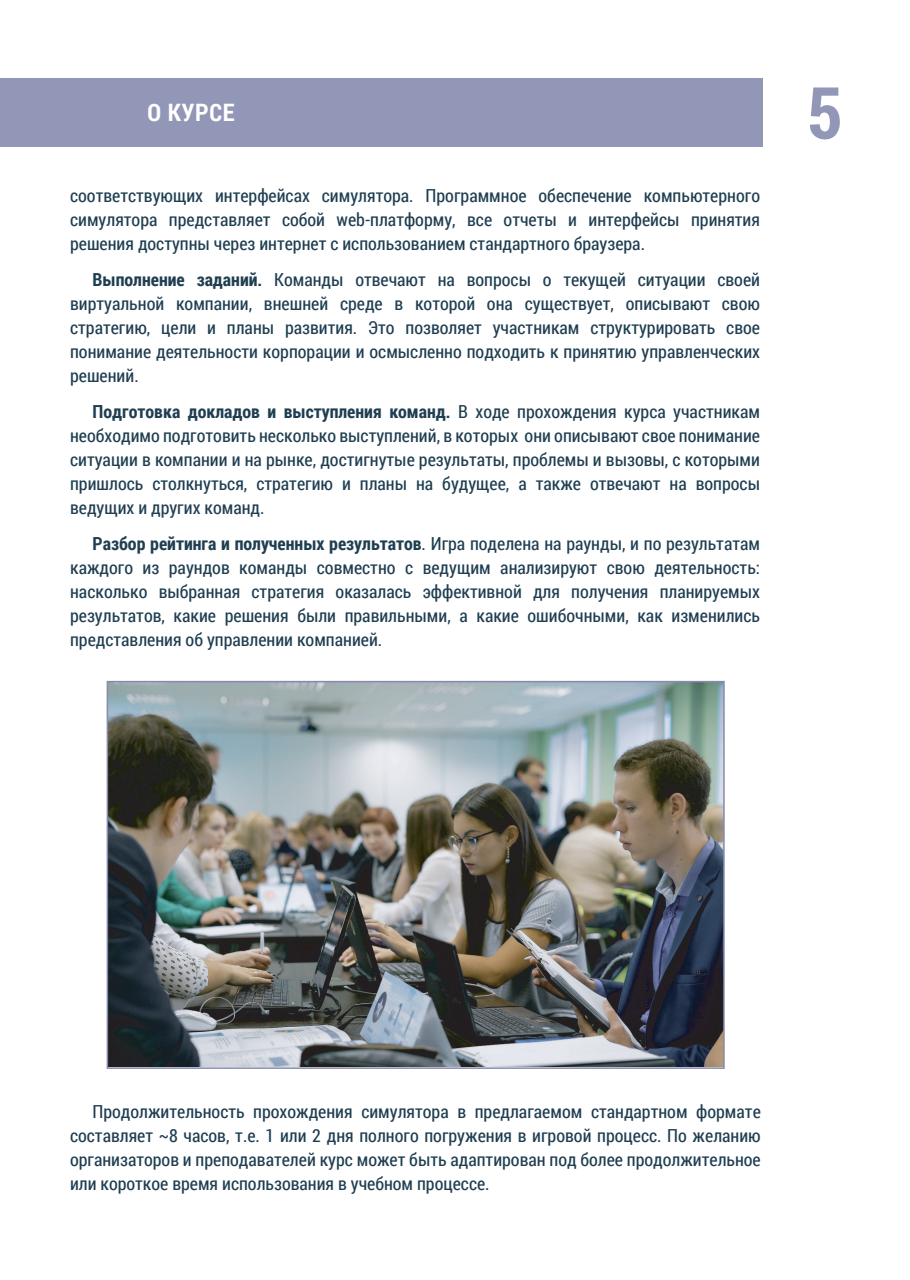
<style>
.page{position:relative;width:910px;height:1280px;background:#fff}
.page>*{position:absolute;margin:0;border:0;box-sizing:border-box;transform-origin:0 0}
.t1{font:700 72px "Roboto Condensed";color:rgb(134 138 174/.89)}
.t2{font:700 24px "Roboto Condensed";letter-spacing:.025em;color:#fff}
.t3{font:18px/24px "Roboto Condensed";color:#1f3e51;text-align:justify}
.s1{font-weight:700}
</style>
<div class="page">
<div style="left:0;top:78px;width:762px;height:69px;background:#9397b7"></div>
<img style="left:110px;top:684px;width:612px;height:382px">
<div style="left:107px;top:681px;width:618px;height:388px;border:2px solid #868aae"></div>
<h2 class="t2" style="left:148px;top:95px;width:88px">О КУРСЕ</h2>
<p class="t3" style="left:70px;top:183px;width:691px">соответствующих интерфейсах симулятора. Программное обеспечение компьютерного симулятора представляет собой web-платформу, все отчеты и интерфейсы принятия решения доступны через интернет с использованием стандартного браузера.</p>
<p class="t3" style="left:70px;top:267px;width:691px;text-indent:22px"><span class="s1">Выполнение заданий.</span> Команды отвечают на вопросы о текущей ситуации своей виртуальной компании, внешней среде в которой она существует, описывают свою стратегию, цели и планы развития. Это позволяет участникам структурировать свое понимание деятельности корпорации и осмысленно подходить к принятию управленческих решений.</p>
<p class="t3" style="left:70px;top:399px;width:691px;text-indent:22px"><span class="s1">Подготовка докладов и выступления команд.</span> В ходе прохождения курса участникам необходимо подготовить несколько выступлений, в которых они описывают свое понимание ситуации в компании и на рынке, достигнутые результаты, проблемы и вызовы, с которыми пришлось столкнуться, стратегию и планы на будущее, а также отвечают на вопросы ведущих и других команд.</p>
<p class="t3" style="left:70px;top:531px;width:691px;text-indent:22px"><span class="s1">Разбор рейтинга и полученных результатов</span>. Игра поделена на раунды, и по результатам каждого из раундов команды совместно с ведущим анализируют свою деятельность: насколько выбранная стратегия оказалась эффективной для получения планируемых результатов, какие решения были правильными, а какие ошибочными, как изменились представления об управлении компанией.</p>
<h1 class="t1" style="left:807px;top:62px;width:37px">5</h1>
<p class="t3" style="left:70px;top:1099px;width:692px;text-indent:22px">Продолжительность прохождения симулятора в предлагаемом стандартном формате составляет ~8 часов, т.е. 1 или 2 дня полного погружения в игровой процесс. По желанию организаторов и преподавателей курс может быть адаптирован под более продолжительное или короткое время использования в учебном процессе.</p>
</div>
